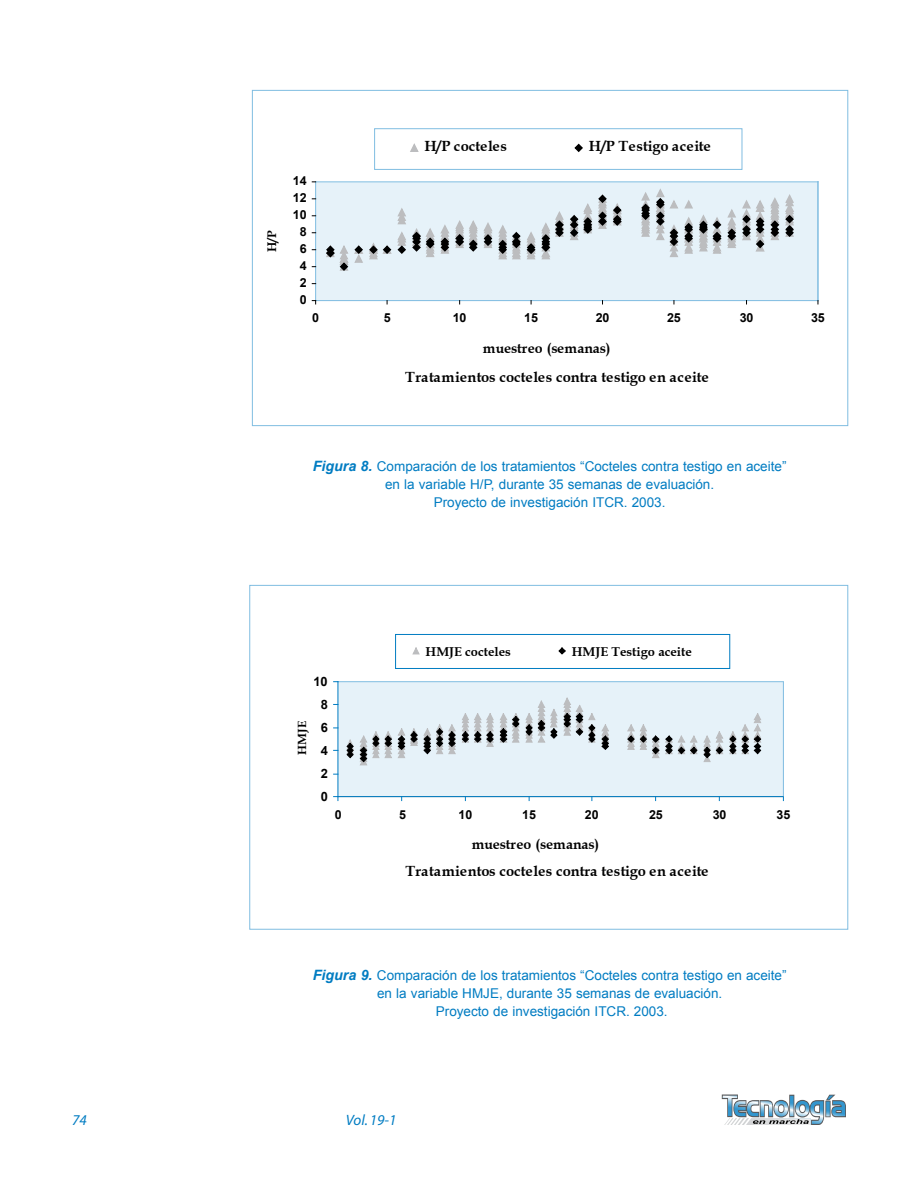
<style>
.page{position:relative;width:918px;height:1188px;background:#fff}
.page>*{position:absolute;margin:0;border:0;box-sizing:border-box;transform-origin:0 0}
.t1{font:italic 15px "Myriad";color:#007cc2}
.t2{font:700 14.7px "Book Antiqua";letter-spacing:.005em;color:#000}
.t3{font:700 14.1px "Book Antiqua";color:#000}
.t4{font:13.5px/18px "Arial";color:#007cc2;text-align:center}
.t5{font:700 12.75px "Book Antiqua";color:#000}
.t6{font:700 12.75px "Arial";color:#000}
.t7{font:700 12.45px "Arial";letter-spacing:-.01em;color:#000}
.t8{font:700 12.45px "Book Antiqua";color:#000}
.t9{font:700 11.85px "Book Antiqua";color:#000}
.s1{font-weight:700;font-style:italic;font-size:14.25px}
</style>
<div class="page">
<svg style="left:722px;top:1095px;width:124px;height:30px"></svg>
<div style="left:316px;top:182px;width:502px;height:119px;background:#e6f2f9"></div>
<svg style="left:326px;top:194px;width:296px;height:77px"></svg>
<svg style="left:641px;top:188px;width:153px;height:69px"></svg>
<hr style="left:316px;top:181px;width:502px;height:1px;background:#80bde1">
<hr style="left:817px;top:182px;width:2px;height:119px;background:#80bde1">
<hr style="left:316px;top:300px;width:502px;height:1px;background:#80bde1">
<hr style="left:315px;top:182px;width:1px;height:119px;background:#80bde1">
<div style="left:374px;top:128px;width:368px;height:42px;border:1px solid #80bde1"></div>
<svg style="left:410px;top:143px;width:9px;height:9px"></svg>
<svg style="left:574px;top:143px;width:9px;height:10px"></svg>
<div style="left:338px;top:682px;width:445px;height:115px;background:#e6f2f9"></div>
<svg style="left:346px;top:697px;width:263px;height:69px"></svg>
<svg style="left:627px;top:713px;width:135px;height:49px"></svg>
<hr style="left:338px;top:681px;width:445px;height:1px;background:#80bde1">
<hr style="left:337px;top:682px;width:1px;height:115px;background:#007cc2">
<hr style="left:338px;top:796px;width:445px;height:1px;background:#007cc2">
<svg style="left:334px;top:796px;width:5px;height:5px"></svg>
<div style="left:395px;top:634px;width:335px;height:35px;border:1px solid #007cc2"></div>
<svg style="left:412px;top:647px;width:8px;height:8px"></svg>
<svg style="left:558px;top:647px;width:8px;height:8px"></svg>
<hr style="left:783px;top:682px;width:1px;height:114px;background:#80bde1">
<p class="t8" style="left:265px;top:252px;width:23px;rotate:-90deg">H P/</p>
<p class="t7" style="left:293px;top:174px;width:15px">14</p>
<p class="t7" style="left:293px;top:191px;width:15px">12</p>
<p class="t7" style="left:293px;top:208px;width:15px">10</p>
<p class="t7" style="left:300px;top:225px;width:8px">8</p>
<p class="t7" style="left:300px;top:242px;width:8px">6</p>
<p class="t7" style="left:300px;top:259px;width:8px">4</p>
<p class="t7" style="left:300px;top:276px;width:8px">2</p>
<p class="t7" style="left:300px;top:293px;width:8px">0</p>
<p class="t2" style="left:424px;top:138px;width:84px">H/P cocteles</p>
<p class="t2" style="left:589px;top:138px;width:123px">H/P Testigo aceite</p>
<p class="t7" style="left:312px;top:311px;width:8px">0</p>
<p class="t7" style="left:384px;top:311px;width:8px">5</p>
<p class="t7" style="left:453px;top:311px;width:15px">10</p>
<p class="t7" style="left:524px;top:311px;width:15px">15</p>
<p class="t7" style="left:596px;top:311px;width:15px">20</p>
<p class="t7" style="left:667px;top:311px;width:15px">25</p>
<p class="t7" style="left:740px;top:311px;width:15px">30</p>
<p class="t7" style="left:811px;top:311px;width:15px">35</p>
<p class="t3" style="left:483px;top:340px;width:129px">muestreo (semanas)</p>
<p class="t2" style="left:405px;top:368px;width:305px">Tratamientos cocteles contra testigo en aceite</p>
<p class="t4" style="left:313px;top:457px;width:475px"><span class="s1">Figura 8.</span> Comparación de los tratamientos “Cocteles contra testigo en aceite” en la variable H/P, durante 35 semanas de evaluación.<br>Proyecto de investigación ITCR. 2003.</p>
<p class="t6" style="left:313px;top:675px;width:16px">10</p>
<p class="t9" style="left:295px;top:755px;width:35px;rotate:-90deg">HMJE</p>
<p class="t6" style="left:321px;top:697px;width:9px">8</p>
<p class="t6" style="left:321px;top:721px;width:9px">6</p>
<p class="t6" style="left:321px;top:743px;width:9px">4</p>
<p class="t6" style="left:321px;top:767px;width:9px">2</p>
<p class="t6" style="left:321px;top:789px;width:9px">0</p>
<p class="t5" style="left:426px;top:644px;width:87px">HMJE cocteles</p>
<p class="t5" style="left:572px;top:644px;width:122px">HMJE Testigo aceite</p>
<p class="t7" style="left:335px;top:808px;width:8px">0</p>
<p class="t7" style="left:399px;top:808px;width:8px">5</p>
<p class="t7" style="left:458px;top:808px;width:15px">10</p>
<p class="t7" style="left:522px;top:808px;width:15px">15</p>
<p class="t7" style="left:585px;top:808px;width:15px">20</p>
<p class="t7" style="left:649px;top:808px;width:15px">25</p>
<p class="t7" style="left:713px;top:808px;width:15px">30</p>
<p class="t7" style="left:776px;top:808px;width:15px">35</p>
<p class="t3" style="left:472px;top:836px;width:129px">muestreo (semanas)</p>
<p class="t2" style="left:405px;top:863px;width:305px">Tratamientos cocteles contra testigo en aceite</p>
<p class="t4" style="left:313px;top:966px;width:475px"><span class="s1">Figura 9.</span> Comparación de los tratamientos “Cocteles contra testigo en aceite” en la variable HMJE, durante 35 semanas de evaluación.<br>Proyecto de investigación ITCR. 2003.</p>
<p class="t1" style="left:72px;top:1113px;width:16px">74</p>
<p class="t1" style="left:346px;top:1113px;width:52px">Vol. 19-1</p>
</div>
